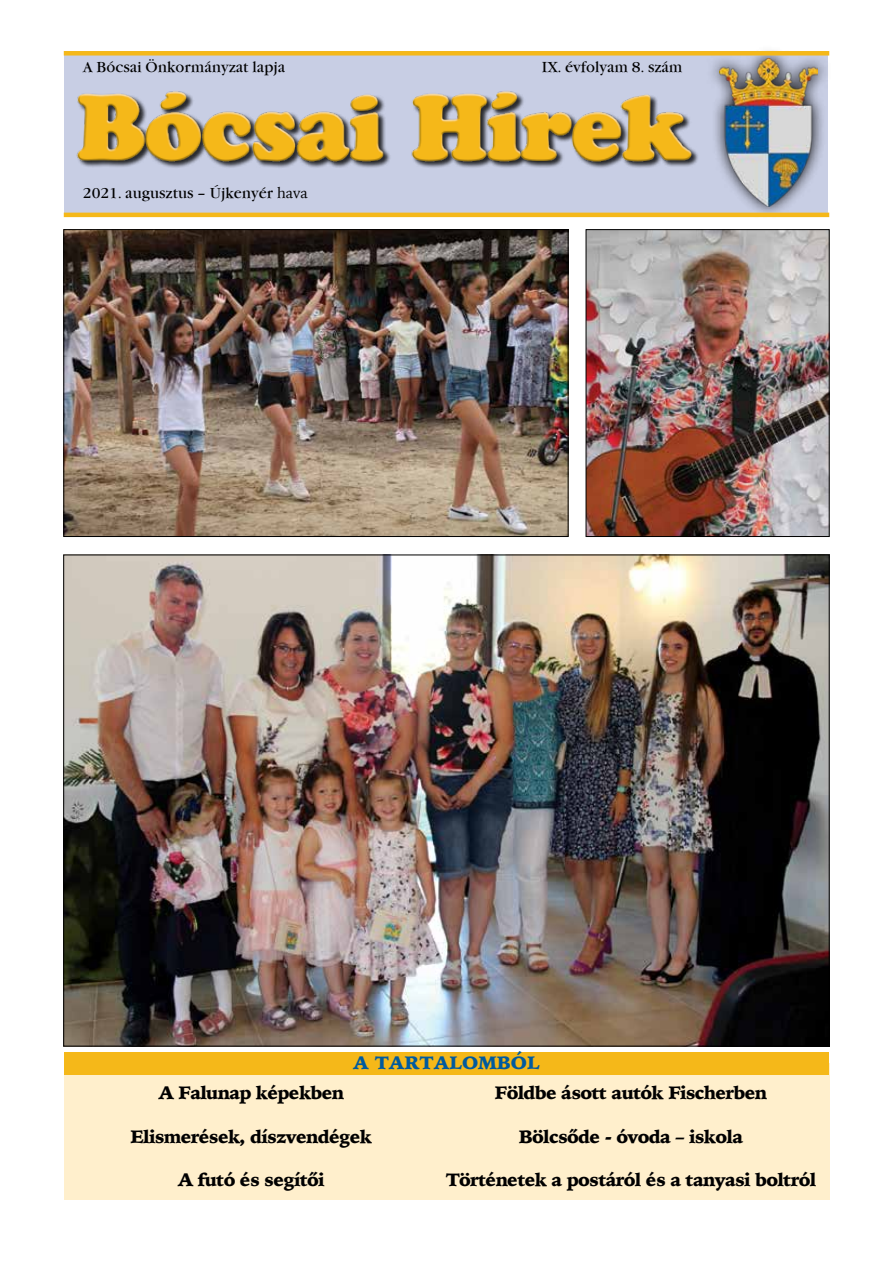
<style>
.page{position:relative;width:893px;height:1263px;background:#fff}
.page>*{position:absolute;margin:0;border:0;box-sizing:border-box;transform-origin:0 0}
.t1{font:18px "Iowan OS Blk PFL";letter-spacing:-.04em;color:#000}
.t2{font:18px "Iowan OS Blk PFL";color:#005a9e}
.t3{font:15px "Garamond PFL";color:#000}
.s1{font-family:"Iowan OS PFL"}
</style>
<div class="page">
<div style="left:65px;top:51px;width:763px;height:162px;background:#c8cee4"></div>
<svg style="left:706px;top:50px;width:124px;height:168px"></svg>
<img style="left:720px;top:59px;width:97px;height:147px">
<div style="left:64px;top:51px;width:765px;height:5px;background:#f5b819"></div>
<hr style="left:64px;top:213px;width:765px;height:4px;background:#f5b819">
<img style="left:76px;top:91px;width:622px;height:77px">
<div style="left:64px;top:1063px;width:765px;height:136px;background:#ffefcc"></div>
<div style="left:64px;top:1052px;width:765px;height:22px;background:#f5b819"></div>
<img style="left:588px;top:231px;width:240px;height:304px">
<div style="left:586px;top:229px;width:244px;height:308px;border:1px solid #000"></div>
<img style="left:65px;top:231px;width:501px;height:304px">
<div style="left:63px;top:229px;width:505px;height:308px;border:1px solid #000"></div>
<img style="left:65px;top:557px;width:763px;height:487px">
<p class="t3" style="left:83px;top:58px;width:204px">A Bócsai Önkormányzat lapja</p>
<p class="t3" style="left:83px;top:184px;width:226px">2021. augusztus – Újkenyér <span class="s1">hava</span></p>
<p class="t3" style="left:542px;top:58px;width:142px">IX. évfolyam 8. szám</p>
<p class="t2" style="left:353px;top:1050px;width:188px">A TARTALOMBÓL</p>
<p class="t1" style="left:159px;top:1080px;width:187px">A Falunap képekben</p>
<p class="t1" style="left:131px;top:1123px;width:243px">Elismerések, díszvendégek</p>
<p class="t1" style="left:178px;top:1167px;width:149px">A futó és segítői</p>
<p class="t1" style="left:495px;top:1080px;width:274px">Földbe ásott autók Fischerben</p>
<p class="t1" style="left:519px;top:1123px;width:226px">Bölcsőde - óvoda – iskola</p>
<p class="t1" style="left:446px;top:1167px;width:372px">Történetek a postáról és a tanyasi boltról</p>
</div>
